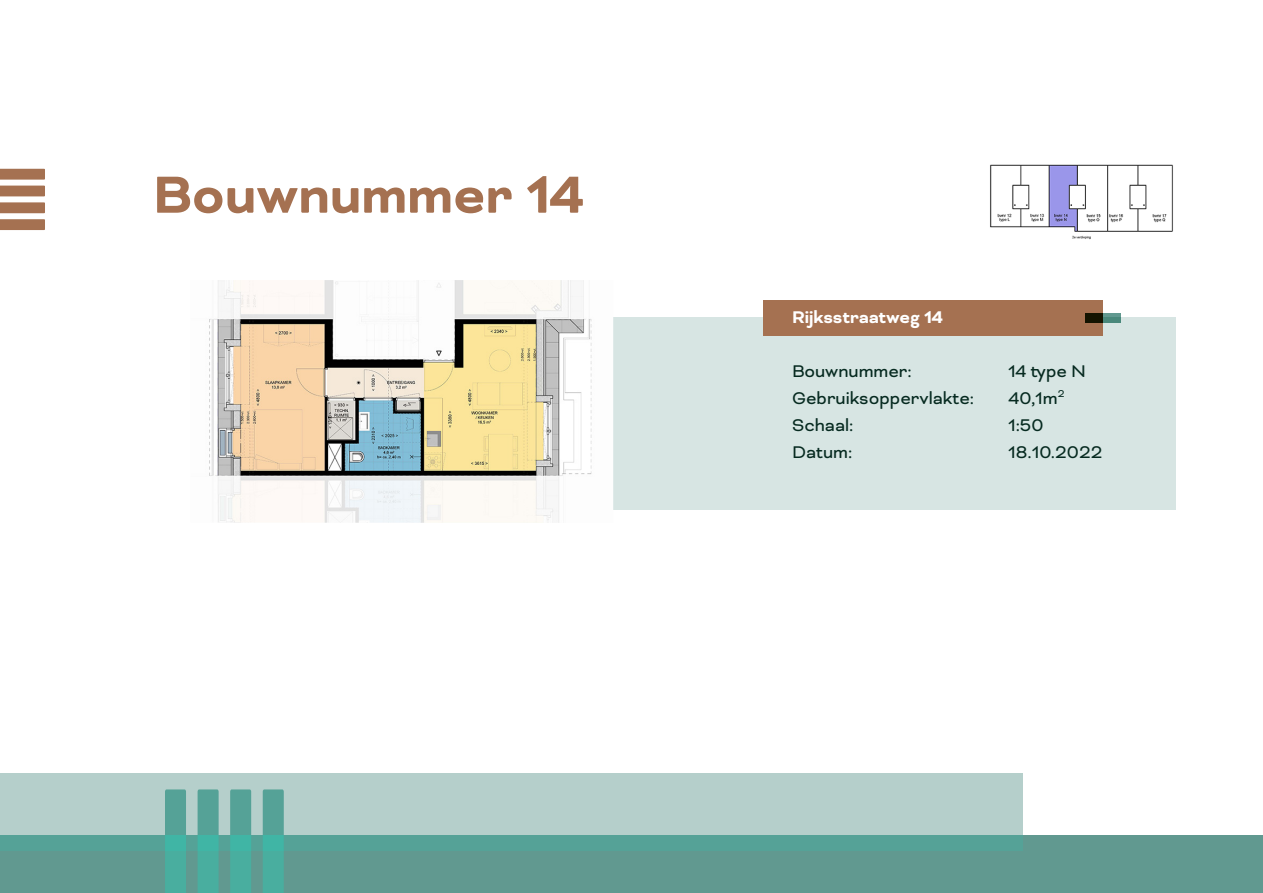
<style>
.page{position:relative;width:1263px;height:893px;background:#fff}
.page>*{position:absolute;margin:0;border:0;box-sizing:border-box;transform-origin:0 0}
.t1{font:700 60px "Bicyclette";color:#a57151}
.t2{font:19.5px "Bicyclette";color:#062a20}
.t3{font:700 19.5px "Bicyclette";color:#fff}
</style>
<div class="page">
<div style="left:351px;top:318px;width:824px;height:192px;background:#d7e5e3"></div>
<div style="left:763px;top:300px;width:339px;height:36px;background:#a57151"></div>
<svg style="left:0;top:186px;width:45px;height:10px"></svg>
<svg style="left:0;top:169px;width:45px;height:11px"></svg>
<svg style="left:0;top:219px;width:45px;height:11px"></svg>
<svg style="left:0;top:202px;width:45px;height:11px"></svg>
<div style="left:0;top:835px;width:1263px;height:58px;background:#619990"></div>
<img style="left:209px;top:280px;width:404px;height:243px">
<img style="left:990px;top:164px;width:183px;height:76px">
<svg style="left:0;top:774px;width:1023px;height:77px;fill:#b5cfcb"></svg>
<svg style="left:1085px;top:313px;width:35px;height:9px"></svg>
<svg style="left:230px;top:789px;width:21px;height:104px;background:#4daa9c"></svg>
<svg style="left:263px;top:789px;width:21px;height:104px;background:#4daa9c"></svg>
<svg style="left:165px;top:789px;width:21px;height:104px;background:#4da99c"></svg>
<svg style="left:198px;top:789px;width:21px;height:104px;background:#4eaa9c"></svg>
<p class="t1" style="left:153px;top:160px;width:433px">Bouwnummer 14</p>
<p class="t3" style="left:792px;top:305px;width:152px">Rijksstraatweg 14</p>
<p class="t2" style="left:792px;top:359px;width:121px">Bouwnummer:</p>
<p class="t2" style="left:1008px;top:359px;width:80px">14 type N</p>
<p class="t2" style="left:792px;top:386px;width:184px">Gebruiksoppervlakte:</p>
<p class="t2" style="left:1008px;top:386px;width:58px">40,1m<sup>2</sup></p>
<p class="t2" style="left:792px;top:413px;width:63px">Schaal:</p>
<p class="t2" style="left:1008px;top:413px;width:37px">1:50</p>
<p class="t2" style="left:792px;top:440px;width:62px">Datum:</p>
<p class="t2" style="left:1008px;top:440px;width:96px">18.10.2022</p>
</div>
